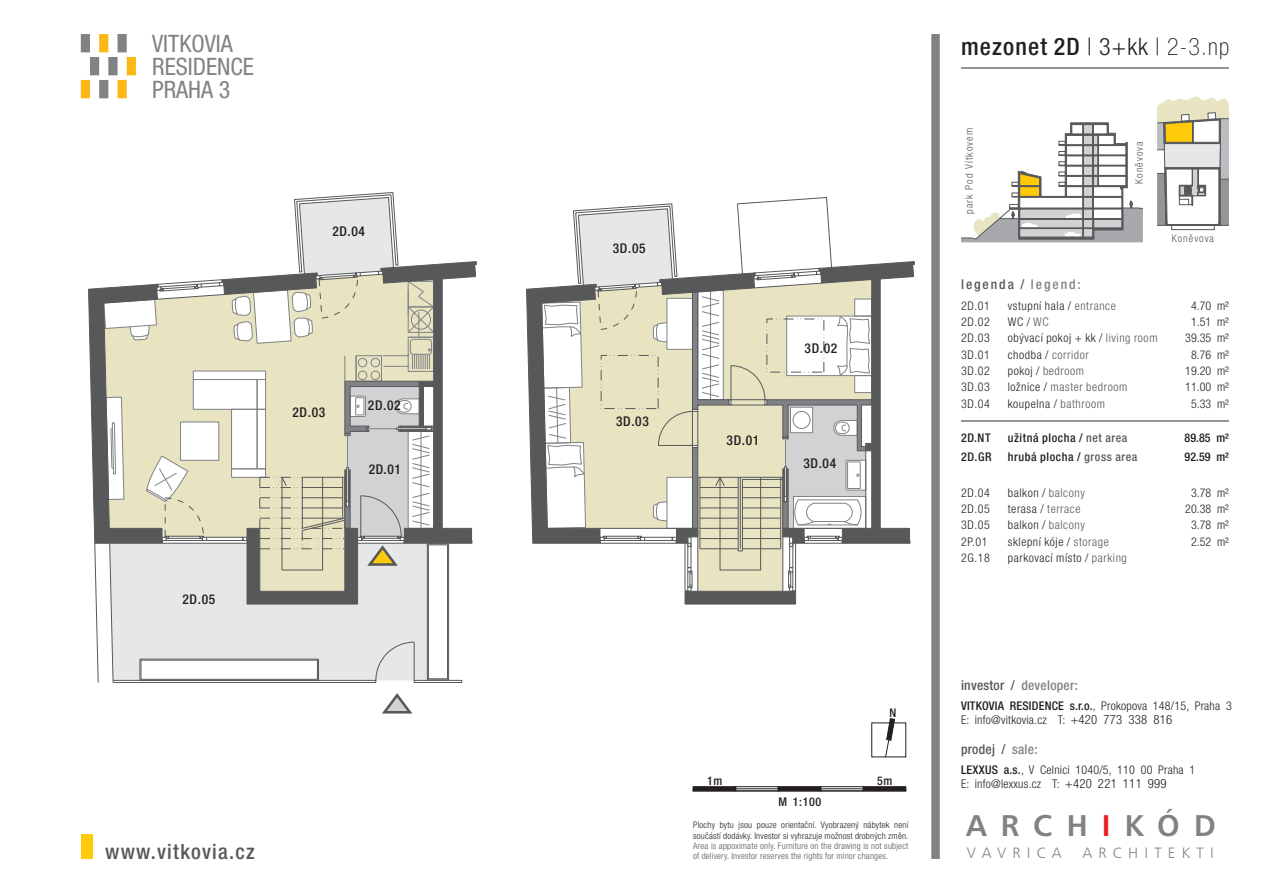
<style>
.page{position:relative;width:1263px;height:893px;background:#fff}
.page>*{position:absolute;margin:0;border:0;box-sizing:border-box;transform-origin:0 0}
.t1{font:30px "Humanist 777 AT Bold";letter-spacing:.475em;color:#808285}
.t2{font:condensed 24px/23px "Helvetica Neue LT Com";color:#808285}
.t3{font:500 condensed 24px "Helvetica Neue LT Com";letter-spacing:.05em;color:#231f20}
.t4{font:500 condensed 21px "Helvetica Neue LT Com";letter-spacing:.06em;color:#57585a}
.t5{font:15px "Humanist 777 AT Light";letter-spacing:.42em;color:#808285}
.t6{font:500 condensed 13.5px "Helvetica Neue LT Com";letter-spacing:.05em;color:#231f20}
.t7{font:500 condensed 13.5px "Helvetica Neue LT Com";letter-spacing:.02em;color:#808285}
.t8{font:500 condensed 13.5px "Helvetica Neue LT Com";letter-spacing:.145em;color:#57585a}
.t9{font:500 condensed 13.5px "Helvetica Neue LT Com";letter-spacing:.02em;color:#57585a}
.t10{font:300 condensed 12px/16.4px "Helvetica Neue LT Com";letter-spacing:.05em;color:#231f20}
.t11{font:300 condensed 12px/14.4px "Helvetica Neue LT Com";letter-spacing:.02em;color:#231f20}
.t12{font:500 condensed 12px "Helvetica Neue LT Com";letter-spacing:.05em;color:#231f20}
.t13{font:300 condensed 12px/16.4px "Helvetica Neue LT Com";color:#231f20;text-align:center}
.t14{font:300 condensed 10.5px "Helvetica Neue LT Com";letter-spacing:.095em;color:#57585a}
.t15{font:300 condensed 9px/10.2px "Helvetica Neue LT Com";letter-spacing:.025em;color:#231f20}
.t16{font:300 condensed 9px/10.2px "Helvetica Neue LT Com";letter-spacing:.025em;color:#57585a}
.s1{font-weight:300}
.s2{font-weight:100}
.s3{color:#808285}
.s4{color:#57585a}
.s5{font-weight:500}
.s6{font-size:12.75px}
.s7{color:#ee1d23}
</style>
<div class="page">
<div style="left:427px;top:544px;width:22px;height:136px;border:1px solid #57585a"></div>
<div style="left:428px;top:545px;width:20px;height:134px;border:1px solid #57585a"></div>
<div style="left:414px;top:680px;width:48px;height:3px;border:1px solid #57585a"></div>
<svg style="left:573px;top:197px;width:259px;height:64px"></svg>
<svg style="left:88px;top:261px;width:389px;height:343px"></svg>
<svg style="left:526px;top:261px;width:389px;height:343px"></svg>
<svg style="left:961px;top:122px;width:182px;height:120px"></svg>
<div style="left:1171px;top:225px;width:43px;height:5px;border:1px solid #57585a"></div>
<svg style="left:1157px;top:96px;width:72px;height:130px"></svg>
<div style="left:931px;top:34px;width:9px;height:825px;background:#808285"></div>
<div style="left:81px;top:834px;width:11px;height:25px;background:#feca0a"></div>
<svg style="left:81px;top:34px;width:55px;height:64px"></svg>
<hr style="left:961px;top:420px;width:268px;height:2px;background:#808285">
<hr style="left:961px;top:67px;width:268px;height:2px;background:#808285">
<svg style="left:94px;top:192px;width:340px;height:491px"></svg>
<svg style="left:382px;top:693px;width:31px;height:21px"></svg>
<svg style="left:693px;top:786px;width:42px;height:3px"></svg>
<div style="left:735px;top:786px;width:43px;height:5px;border:1px solid #231f20"></div>
<svg style="left:778px;top:786px;width:42px;height:3px"></svg>
<div style="left:820px;top:786px;width:43px;height:5px;border:1px solid #231f20"></div>
<svg style="left:863px;top:786px;width:43px;height:3px"></svg>
<div style="left:693px;top:789px;width:213px;height:2px;border:1px solid #231f20"></div>
<div style="left:871px;top:723px;width:35px;height:34px;border:1px solid #231f20"></div>
<svg style="left:885px;top:718px;width:10px;height:39px"></svg>
<h2 class="t2" style="left:152px;top:36px;width:103px">VITKOVIA<br>RESIDENCE<br>PRAHA 3</h2>
<p class="t6" style="left:332px;top:227px;width:34px">2D.04</p>
<p class="t6" style="left:182px;top:594px;width:34px">2D.05</p>
<p class="t6" style="left:292px;top:407px;width:34px">2D.03</p>
<p class="t6" style="left:368px;top:400px;width:34px">2D.02</p>
<p class="t6" style="left:369px;top:464px;width:34px">2D.01</p>
<h3 class="t4" style="left:105px;top:844px;width:151px">www.vitkovia.cz</h3>
<p class="t6" style="left:613px;top:243px;width:34px">3D.05</p>
<p class="t6" style="left:616px;top:416px;width:34px">3D.03</p>
<p class="t6" style="left:727px;top:436px;width:34px">3D.01</p>
<p class="t6" style="left:805px;top:343px;width:34px">3D.02</p>
<p class="t6" style="left:803px;top:459px;width:34px">3D.04</p>
<p class="t12" style="left:890px;top:708px;width:8px">N</p>
<p class="t12" style="left:707px;top:776px;width:17px">1m</p>
<p class="t12" style="left:877px;top:776px;width:17px">5m</p>
<p class="t12" style="left:778px;top:797px;width:44px">M 1:100</p>
<p class="t15" style="left:693px;top:821px;width:217px">Plochy bytu jsou pouze orientační. Vyobrazený nábytek není součástí dodávky. Investor si vyhrazuje možnost drobných změn.</p>
<p class="t16" style="left:693px;top:842px;width:217px">Area is appoximate only. Furniture on the drawing is not subject of delivery. Investor reserves the rights for minor changes.</p>
<h2 class="t3" style="left:961px;top:38px;width:270px">mezonet 2D <span class="s1">| 3+kk</span> <span class="s2">| 2-3.np</span></h2>
<p class="t14" style="left:965px;top:214px;width:87px;rotate:-90deg">park Pod Vítkovem</p>
<p class="t8" style="left:961px;top:279px;width:121px">legenda / <span class="s3">legend:</span></p>
<p class="t14" style="left:1135px;top:184px;width:44px;rotate:-90deg">Koněvova</p>
<p class="t10" style="left:961px;top:299px;width:30px;text-align:justify">2D.01<br>2D.02<br>2D.03<br>3D.01<br>3D.02<br>3D.03<br>3D.04</p>
<p class="t12" style="left:961px;top:433px;width:31px">2D.NT</p>
<p class="t10" style="left:1008px;top:299px;width:151px">vstupní hala / <span class="s4">entrance<br></span>WC / <span class="s4">WC<br></span>obývací pokoj + kk / <span class="s4">living room </span>chodba / <span class="s4">corridor<br></span>pokoj / <span class="s4">bedroom<br></span>ložnice / <span class="s4">master bedroom </span>koupelna / <span class="s4">bathroom</span></p>
<p class="t12" style="left:1008px;top:433px;width:121px">užitná plocha / <span class="s4">net area</span></p>
<p class="t14" style="left:1172px;top:235px;width:44px">Koněvova</p>
<p class="t13" style="left:1185px;top:299px;width:45px">4.70 m²<br>1.51 m²<br>39.35 m²<br>8.76 m²<br>19.20 m²<br>11.00 m²<br>5.33 m²</p>
<p class="t12" style="left:1185px;top:433px;width:46px">89.85 m²</p>
<p class="t12" style="left:961px;top:452px;width:32px">2D.GR</p>
<p class="t12" style="left:1008px;top:452px;width:131px">hrubá plocha / <span class="s4">gross area</span></p>
<p class="t12" style="left:1185px;top:452px;width:46px">92.59 m²</p>
<p class="t10" style="left:1008px;top:486px;width:121px">balkon / <span class="s4">balcony<br></span>terasa / <span class="s4">terrace<br></span>balkon / <span class="s4">balcony<br></span>sklepní kóje / <span class="s4">storage </span>parkovací místo / <span class="s4">parking</span></p>
<p class="t10" style="left:961px;top:486px;width:30px">2D.04<br>2D.05<br>3D.05<br>2P.01<br>2G.18</p>
<p class="t13" style="left:1185px;top:486px;width:45px">3.78 m²<br>20.38 m²<br>3.78 m²<br>2.52 m²</p>
<p class="t7" style="left:961px;top:681px;width:118px"><span class="s4">investor /</span> developer:</p>
<p class="t11" style="left:961px;top:700px;width:272px"><span class="s5">VITKOVIA RESIDENCE s.r.o.</span>, Prokopova 148/15, Praha 3<br>E: info@vitkovia.cz T: <span class="s6">+420 773 338 816</span></p>
<p class="t9" style="left:961px;top:745px;width:78px">prodej / <span class="s3">sale:</span></p>
<p class="t11" style="left:961px;top:764px;width:236px"><span class="s5">LEXXUS a.s.</span>, V Celnici 1040/5, 110 00 Praha 1<br>E: info@lexxus.cz T: <span class="s6">+420 221 111 999</span></p>
<h1 class="t1" style="left:966px;top:813px;width:251px">ARCH<span class="s7">I</span>KÓD</h1>
<p class="t5" style="left:967px;top:846px;width:96px">VAVRICA</p>
<p class="t5" style="left:1083px;top:846px;width:133px">ARCHITEKTI</p>
</div>
